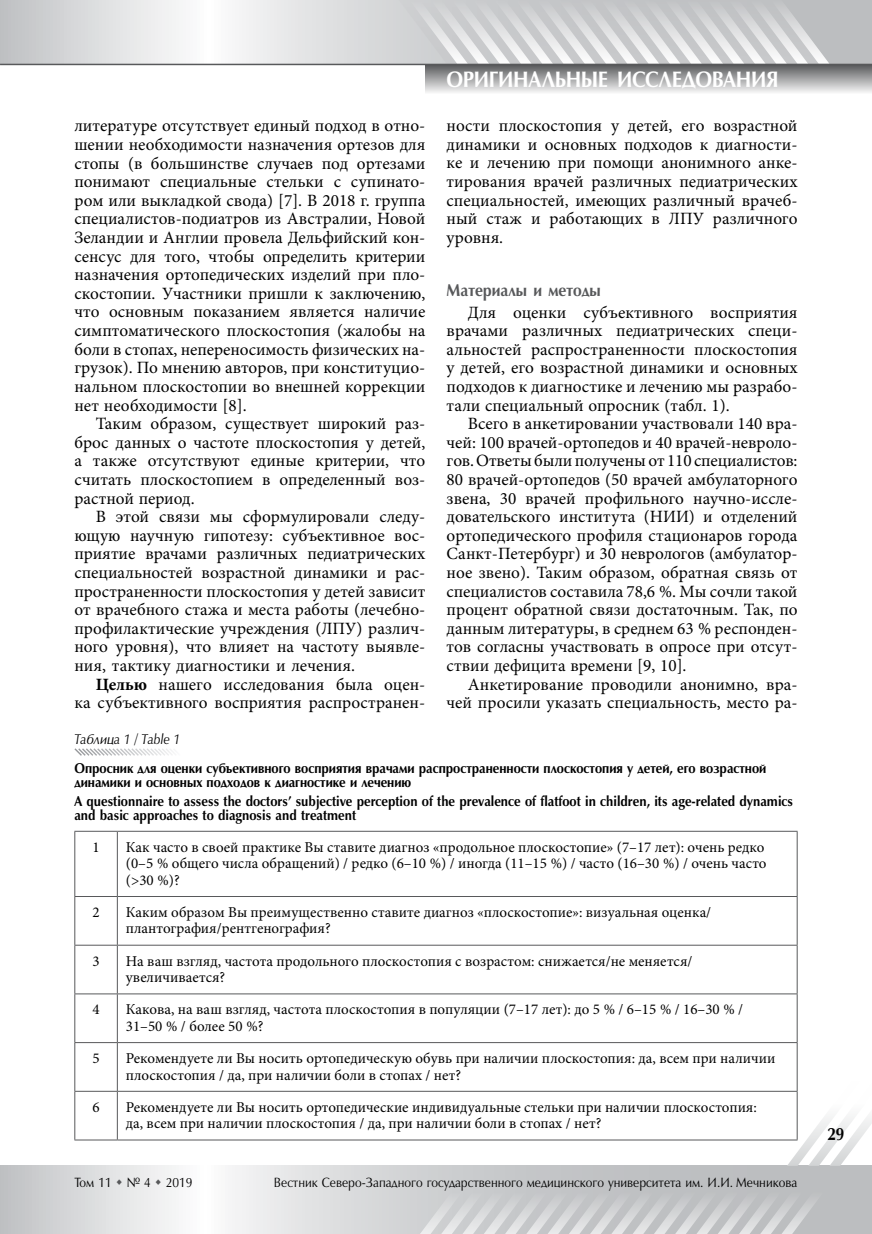
<style>
.page{position:relative;width:872px;height:1234px;background:#fff}
.page>*{position:absolute;margin:0;border:0;box-sizing:border-box;transform-origin:0 0}
.t1{font:700 22.5px "Optimum AP";letter-spacing:-.02em;color:#fff;scale:.9 1}
.t2{font:700 18px "Optimum AP";color:#000;scale:.85 1}
.t3{font:17.25px/18.6px "Minion Pro";color:#000;text-align:justify}
.t4{font:700 17.25px "Optimum AP";color:#58595b;scale:.9 1}
.t5{font:15px/16.5px "Minion Pro";color:#000}
.t6{font:700 14.25px/14.2px "Optimum AP";color:#000;scale:.9 1}
.t7{font:italic 14.25px "Optimum AP";color:#000;scale:.9 1}
.t8{font:13.5px "Optimum AP";color:#000;scale:.9 1}
.s1{font-weight:700}
</style>
<div class="page">
<svg style="left:0;top:0;width:872px;height:64px"></svg>
<svg style="left:0;top:1165px;width:404px;height:68px"></svg>
<div style="left:425px;top:64px;width:447px;height:30px;background:linear-gradient(to bottom,#555658,#f4f4f4)"></div>
<svg style="left:383px;top:0;width:446px;height:64px;background:#d1d2d4"></svg>
<hr style="left:0;top:64px;width:872px;height:1px;background:#58595b">
<svg style="left:404px;top:1080px;width:468px;height:153px"></svg>
<div style="left:858px;top:1130px;width:14px;height:28px;background:#fff"></div>
<svg style="left:74px;top:748px;width:100px;height:8px"></svg>
<hr style="left:117px;top:831px;width:1px;height:64px;background:#58595b">
<hr style="left:74px;top:895px;width:43px;height:1px;background:#58595b">
<hr style="left:117px;top:895px;width:680px;height:1px;background:#58595b">
<hr style="left:117px;top:896px;width:1px;height:48px;background:#58595b">
<hr style="left:74px;top:944px;width:43px;height:1px;background:#58595b">
<hr style="left:117px;top:944px;width:680px;height:1px;background:#58595b">
<hr style="left:117px;top:945px;width:1px;height:48px;background:#58595b">
<hr style="left:74px;top:993px;width:43px;height:1px;background:#58595b">
<hr style="left:117px;top:993px;width:680px;height:1px;background:#58595b">
<hr style="left:117px;top:994px;width:1px;height:47px;background:#58595b">
<hr style="left:74px;top:1041px;width:43px;height:1px;background:#58595b">
<hr style="left:117px;top:1041px;width:680px;height:1px;background:#58595b">
<hr style="left:117px;top:1042px;width:1px;height:48px;background:#58595b">
<hr style="left:74px;top:1090px;width:43px;height:1px;background:#58595b">
<hr style="left:117px;top:1090px;width:680px;height:1px;background:#58595b">
<hr style="left:117px;top:1091px;width:1px;height:48px;background:#58595b">
<hr style="left:74px;top:830px;width:43px;height:1px;background:#58595b">
<hr style="left:74px;top:831px;width:1px;height:64px;background:#58595b">
<hr style="left:117px;top:830px;width:680px;height:1px;background:#58595b">
<hr style="left:796px;top:831px;width:1px;height:64px;background:#58595b">
<hr style="left:74px;top:896px;width:1px;height:48px;background:#58595b">
<hr style="left:796px;top:896px;width:1px;height:48px;background:#58595b">
<hr style="left:74px;top:945px;width:1px;height:48px;background:#58595b">
<hr style="left:796px;top:945px;width:1px;height:48px;background:#58595b">
<hr style="left:74px;top:994px;width:1px;height:47px;background:#58595b">
<hr style="left:796px;top:994px;width:1px;height:47px;background:#58595b">
<hr style="left:74px;top:1042px;width:1px;height:48px;background:#58595b">
<hr style="left:796px;top:1042px;width:1px;height:48px;background:#58595b">
<hr style="left:74px;top:1091px;width:1px;height:48px;background:#58595b">
<hr style="left:796px;top:1091px;width:1px;height:48px;background:#58595b">
<hr style="left:74px;top:1139px;width:43px;height:1px;background:#58595b">
<hr style="left:117px;top:1139px;width:680px;height:1px;background:#58595b">
<svg style="left:117px;top:1178px;width:5px;height:6px"></svg>
<svg style="left:156px;top:1178px;width:5px;height:6px"></svg>
<p class="t3" style="left:74px;top:117px;width:352px">литературе отсутствует единый подход в отно&shy;шении необходимости назначения ортезов для стопы (в большинстве случаев под ортезами понимают специальные стельки с супинато&shy;ром или выкладкой свода) [7]. В 2018 г. группа специалистов-подиатров из Австралии, Новой Зеландии и Англии провела Дельфийский кон&shy;сенсус для того, чтобы определить критерии назначения ортопедических изделий при пло&shy;скостопии. Участники пришли к заключению, что основным показанием является наличие симптоматического плоскостопия (жалобы на боли в стопах, непереносимость физических на&shy;грузок). По мнению авторов, при конституцио&shy;нальном плоскостопии во внешней коррекции нет необходимости [8].</p>
<p class="t3" style="left:74px;top:414px;width:352px;text-indent:21px">Таким образом, существует широкий раз&shy;брос данных о частоте плоскостопия у детей, а также отсутствуют единые критерии, что считать плоскостопием в определенный воз&shy;растной период.</p>
<p class="t3" style="left:74px;top:507px;width:352px;text-indent:21px">В этой связи мы сформулировали следу&shy;ющую научную гипотезу: субъективное вос&shy;приятие врачами различных педиатрических специальностей возрастной динамики и рас&shy;пространенности плоскостопия у детей зависит от врачебного стажа и места работы (лечебно&shy;профилактические учреждения (ЛПУ) различ&shy;ного уровня), что влияет на частоту выявле&shy;ния, тактику диагностики и лечения.</p>
<p class="t3" style="left:74px;top:674px;width:352px;text-align:right"><span class="s1">Целью</span> нашего исследования была оцен-<br>ка субъективного восприятия распространен-</p>
<h1 class="t1" style="left:446px;top:67px;width:370px">ОРИГИНАЛЬНЫЕ ИССЛЕДОВАНИЯ</h1>
<p class="t3" style="left:446px;top:116px;width:352px">ности плоскостопия у детей, его возрастной динамики и основных подходов к диагности&shy;ке и лечению при помощи анонимного анке&shy;тирования врачей различных педиатрических специальностей, имеющих различный врачеб&shy;ный стаж и работающих в ЛПУ различного уровня.</p>
<p class="t4" style="left:446px;top:280px;width:173px">Материалы и методы</p>
<p class="t3" style="left:446px;top:303px;width:352px;text-indent:21px">Для оценки субъективного восприятия врачами различных педиатрических специ&shy;альностей распространенности плоскостопия у детей, его возрастной динамики и основных подходов к диагностике и лечению мы разрабо&shy;тали специальный опросник (табл. 1).</p>
<p class="t3" style="left:446px;top:414px;width:352px;text-indent:21px">Всего в анкетировании участвовали 140 вра&shy;чей: 100 врачей-ортопедов и 40 врачей-невроло&shy;гов. Ответы были получены от 110 специалистов:<br>80 врачей-ортопедов (50 врачей амбулаторного звена, 30 врачей профильного научно-иссле&shy;довательского института (НИИ) и отделений ортопедического профиля стационаров города Санкт-Петербург) и 30 неврологов (амбулатор&shy;ное звено). Таким образом, обратная связь от специалистов составила 78,6 %. Мы сочли такой процент обратной связи достаточным. Так, по данным литературы, в среднем 63 % респонден&shy;тов согласны участвовать в опросе при отсут&shy;ствии дефицита времени [9, 10].</p>
<p class="t3" style="left:446px;top:674px;width:352px;text-align:right">Анкетирование проводили анонимно, вра&shy;чей просили указать специальность, место ра-</p>
<p class="t7" style="left:74px;top:731px;width:119px">Таблица 1 / Table 1</p>
<p class="t6" style="left:74px;top:761px;width:770px">Опросник для оценки субъективного восприятия врачами распространенности плоскостопия у детей, его возрастной динамики и основных подходов к диагностике и лечению</p>
<p class="t6" style="left:74px;top:794px;width:800px">A questionnaire to assess the doctors’ subjective perception of the prevalence of flatfoot in children, its age-related dynamics and basic approaches to diagnosis and treatment</p>
<p class="t5" style="left:92px;top:838px;width:9px">1</p>
<p class="t5" style="left:126px;top:838px;width:642px">Как часто в своей практике Вы ставите диагноз «продольное плоскостопие» (7–17 лет): очень редко (0–5 % общего числа обращений) / редко (6–10 %) / иногда (11–15 %) / часто (16–30 %) / очень часто (&gt;30 %)?</p>
<p class="t5" style="left:92px;top:903px;width:9px">2</p>
<p class="t5" style="left:126px;top:903px;width:587px">Каким образом Вы преимущественно ставите диагноз «плоскостопие»: визуальная оценка/ плантография/рентгенография?</p>
<p class="t5" style="left:92px;top:952px;width:9px">3</p>
<p class="t5" style="left:126px;top:952px;width:568px">На ваш взгляд, частота продольного плоскостопия с возрастом: снижается/не меняется/ увеличивается?</p>
<p class="t5" style="left:92px;top:1001px;width:9px">4</p>
<p class="t5" style="left:126px;top:1001px;width:619px">Какова, на ваш взгляд, частота плоскостопия в популяции (7–17 лет): до 5 % / 6–15 % / 16–30 % /<br>31–50 % / более 50 %?</p>
<p class="t5" style="left:92px;top:1049px;width:9px">5</p>
<p class="t5" style="left:126px;top:1049px;width:651px">Рекомендуете ли Вы носить ортопедическую обувь при наличии плоскостопия: да, всем при наличии плоскостопия / да, при наличии боли в стопах / нет?</p>
<p class="t5" style="left:92px;top:1098px;width:9px">6</p>
<p class="t5" style="left:126px;top:1098px;width:632px">Рекомендуете ли Вы носить ортопедические индивидуальные стельки при наличии плоскостопия: да, всем при наличии плоскостопия / да, при наличии боли в стопах / нет?</p>
<p class="t8" style="left:74px;top:1175px;width:133px">Том 11 № 4 2019</p>
<p class="t8" style="left:274px;top:1175px;width:583px">Вестник Северо-Западного государственного медицинского университета им. И.И. Мечникова</p>
<p class="t2" style="left:827px;top:1124px;width:21px">29</p>
</div>
